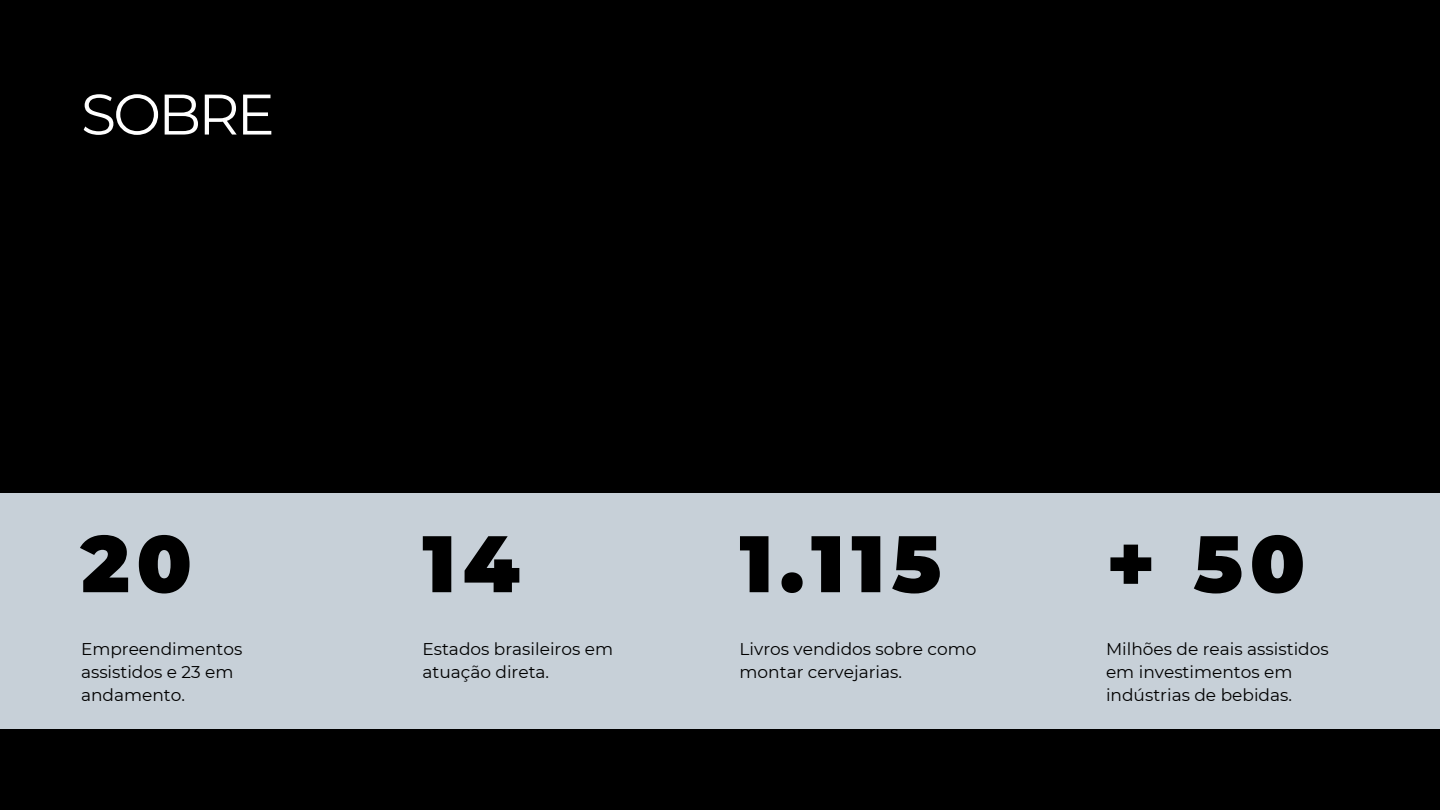
<style>
.page{position:relative;width:1440px;height:810px;background:#000}
.page>*{position:absolute;margin:0;border:0;box-sizing:border-box;transform-origin:0 0}
.t1{font:900 80px "Montserrat";letter-spacing:.085em;color:#000}
.t2{font:57.1px "Montserrat";letter-spacing:-.05em;color:#fff}
.t3{font:17px/23.2px "Montserrat";color:#000}
</style>
<div class="page">
<div style="left:0;top:493px;width:1440px;height:236px;background:#c7d0d8"></div>
<h2 class="t2" style="left:81px;top:79px;width:195px">SOBRE</h2>
<h1 class="t1" style="left:81px;top:515px;width:112px">20</h1>
<p class="t3" style="left:81px;top:637px;width:163px">Empreendimentos assistidos e 23 em andamento.</p>
<h1 class="t1" style="left:422px;top:515px;width:99px">14</h1>
<p class="t3" style="left:422px;top:637px;width:192px">Estados brasileiros em atuação direta.</p>
<h1 class="t1" style="left:740px;top:515px;width:203px">1.115</h1>
<p class="t3" style="left:740px;top:637px;width:238px">Livros vendidos sobre como montar cervejarias.</p>
<h1 class="t1" style="left:1106px;top:515px;width:201px">+ 50</h1>
<p class="t3" style="left:1106px;top:637px;width:224px">Milhões de reais assistidos em investimentos em indústrias de bebidas.</p>
</div>
